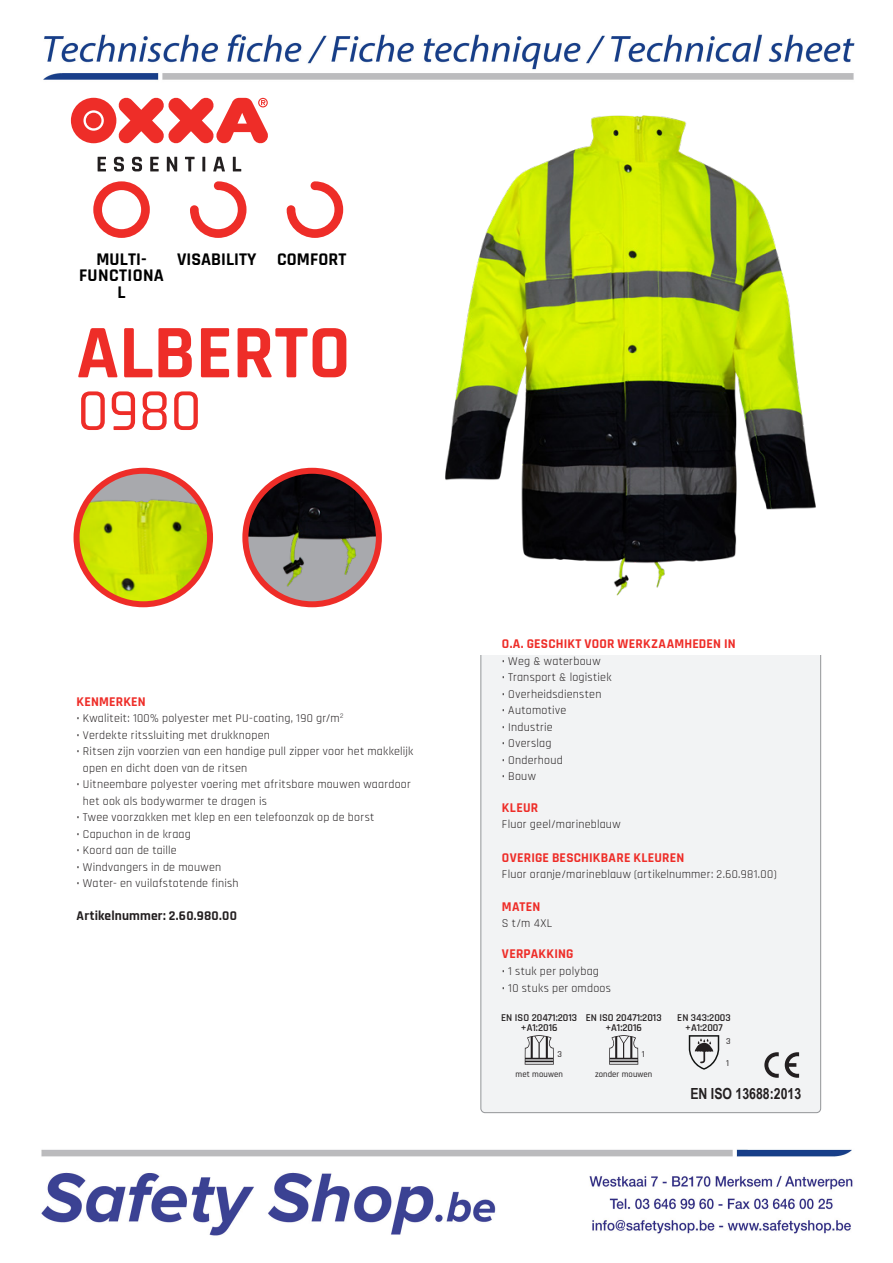
<style>
.page{position:relative;width:893px;height:1263px;background:#fff}
.page>*{position:absolute;margin:0;border:0;box-sizing:border-box;transform-origin:0 0}
.t1{font:700 76.5px "Rajdhani";color:#ee2d28}
.t2{font:500 60px "Rajdhani";color:#ee2d28}
.t3{font:700 18px/16.5px "Rajdhani";letter-spacing:.005em;color:#000;text-align:center}
.t4{font:700 15.3px "Arial Narrow";color:#231f20}
.t5{font:700 13.5px "Rajdhani";letter-spacing:.015em;color:#ee2d28}
.t6{font:700 13.5px "Rajdhani";letter-spacing:.015em;color:#231f20}
.t7{font:12px/16.5px "Rajdhani";letter-spacing:.02em;color:#231f20}
.t8{font:600 10.5px/10.2px "Rajdhani";color:#231f20;text-align:center}
.t9{font:500 9px "Rajdhani";color:#231f20}
.t10{font:500 8.7px "Rajdhani";letter-spacing:.01em;color:#231f20}
</style>
<div class="page">
<img style="left:41px;top:34px;width:814px;height:1202px">
<div style="left:481px;top:620px;width:340px;height:493px;background:#f2f3f4;border-radius:4px"></div>
<div style="left:0;top:96px;width:893px;height:559px;background:#fff"></div>
<svg style="left:71px;top:97px;width:197px;height:47px"></svg>
<svg style="left:98px;top:157px;width:8px;height:14px"></svg>
<svg style="left:114px;top:157px;width:10px;height:14px"></svg>
<svg style="left:132px;top:157px;width:10px;height:14px"></svg>
<svg style="left:150px;top:157px;width:9px;height:14px"></svg>
<svg style="left:167px;top:157px;width:10px;height:14px"></svg>
<svg style="left:185px;top:157px;width:10px;height:14px"></svg>
<hr style="left:202px;top:157px;width:3px;height:14px;background:#231f20">
<svg style="left:213px;top:157px;width:12px;height:14px"></svg>
<svg style="left:233px;top:157px;width:8px;height:14px"></svg>
<img style="left:445px;top:115px;width:371px;height:481px">
<svg style="left:93px;top:181px;width:57px;height:57px"></svg>
<svg style="left:190px;top:181px;width:57px;height:57px"></svg>
<svg style="left:286px;top:181px;width:58px;height:57px"></svg>
<svg style="left:764px;top:1052px;width:15px;height:26px"></svg>
<svg style="left:785px;top:1052px;width:14px;height:26px"></svg>
<img style="left:77px;top:477px;width:133px;height:127px">
<div style="left:74px;top:468px;width:139px;height:139px;border:6px solid #ee2d28;border-radius:50%"></div>
<img style="left:245px;top:471px;width:134px;height:128px">
<div style="left:242px;top:468px;width:140px;height:139px;border:6px solid #ee2d28;border-radius:50%"></div>
<svg style="left:525px;top:1035px;width:29px;height:29px"></svg>
<svg style="left:609px;top:1035px;width:29px;height:29px"></svg>
<svg style="left:689px;top:1035px;width:30px;height:35px"></svg>
<h3 class="t3" style="left:79px;top:251px;width:86px">MULTI-<br>FUNCTIONA<br>L</h3>
<h3 class="t3" style="left:177px;top:251px;width:171px">VISABILITY COMFORT</h3>
<h1 class="t1" style="left:77px;top:306px;width:276px">ALBERTO</h1>
<h2 class="t2" style="left:77px;top:376px;width:126px">0980</h2>
<p class="t5" style="left:77px;top:693px;width:71px">KENMERKEN</p>
<p class="t7" style="left:77px;top:710px;width:268px">• Kwaliteit: 100% polyester met PU-coating, 190 gr/m<sup>2</sup></p>
<p class="t7" style="left:77px;top:727px;width:195px">• Verdekte ritssluiting met drukknopen</p>
<p class="t7" style="left:83px;top:743px;width:332px;text-indent:-6px">• Ritsen zijn voorzien van een handige pull zipper voor het makkelijk open en dicht doen van de ritsen</p>
<p class="t7" style="left:83px;top:776px;width:329px;text-indent:-6px">• Uitneembare polyester voering met afritsbare mouwen waardoor het ook als bodywarmer te dragen is</p>
<p class="t7" style="left:77px;top:809px;width:299px">• Twee voorzakken met klep en een telefoonzak op de borst</p>
<p class="t7" style="left:77px;top:826px;width:116px">• Capuchon in de kraag</p>
<p class="t7" style="left:77px;top:842px;width:102px">• Koord aan de taille</p>
<p class="t7" style="left:77px;top:859px;width:146px">• Windvangers in de mouwen</p>
<p class="t7" style="left:77px;top:875px;width:164px">• Water- en vuilafstotende finish</p>
<p class="t6" style="left:77px;top:908px;width:162px">Artikelnummer: 2.60.980.00</p>
<p class="t5" style="left:502px;top:635px;width:235px">O.A. GESCHIKT VOOR WERKZAAMHEDEN IN</p>
<p class="t7" style="left:502px;top:653px;width:100px">• Weg &amp; waterbouw</p>
<p class="t7" style="left:502px;top:669px;width:111px">• Transport &amp; logistiek</p>
<p class="t7" style="left:502px;top:686px;width:101px">• Overheidsdiensten</p>
<p class="t7" style="left:502px;top:702px;width:66px">• Automotive</p>
<p class="t7" style="left:502px;top:719px;width:52px">• Industrie</p>
<p class="t7" style="left:502px;top:735px;width:51px">• Overslag</p>
<p class="t7" style="left:502px;top:752px;width:62px">• Onderhoud</p>
<p class="t7" style="left:502px;top:768px;width:36px">• Bouw</p>
<p class="t5" style="left:502px;top:799px;width:38px">KLEUR</p>
<p class="t7" style="left:502px;top:816px;width:120px">Fluor geel/marineblauw</p>
<p class="t5" style="left:502px;top:849px;width:184px">OVERIGE BESCHIKBARE KLEUREN</p>
<p class="t7" style="left:502px;top:866px;width:276px">Fluor oranje/marineblauw (artikelnummer: 2.60.981.00)</p>
<p class="t5" style="left:502px;top:898px;width:40px">MATEN</p>
<p class="t7" style="left:502px;top:915px;width:52px">S t/m 4XL</p>
<p class="t5" style="left:502px;top:946px;width:73px">VERPAKKING</p>
<p class="t7" style="left:502px;top:963px;width:99px">• 1 stuk per polybag</p>
<p class="t7" style="left:502px;top:980px;width:111px">• 10 stuks per omdoos</p>
<p class="t8" style="left:501px;top:1013px;width:77px">EN ISO 20471:2013 +A1:2016</p>
<p class="t9" style="left:557px;top:1049px;width:6px">3</p>
<p class="t10" style="left:516px;top:1069px;width:49px">met mouwen</p>
<p class="t8" style="left:586px;top:1013px;width:77px">EN ISO 20471:2013 +A1:2016</p>
<p class="t9" style="left:642px;top:1049px;width:4px">1</p>
<p class="t10" style="left:595px;top:1069px;width:59px">zonder mouwen</p>
<p class="t8" style="left:677px;top:1013px;width:55px">EN 343:2003 +A1:2007</p>
<p class="t9" style="left:726px;top:1036px;width:6px">3</p>
<p class="t9" style="left:726px;top:1058px;width:4px">1</p>
<p class="t4" style="left:690px;top:1082px;width:112px">EN ISO 13688:2013</p>
</div>
